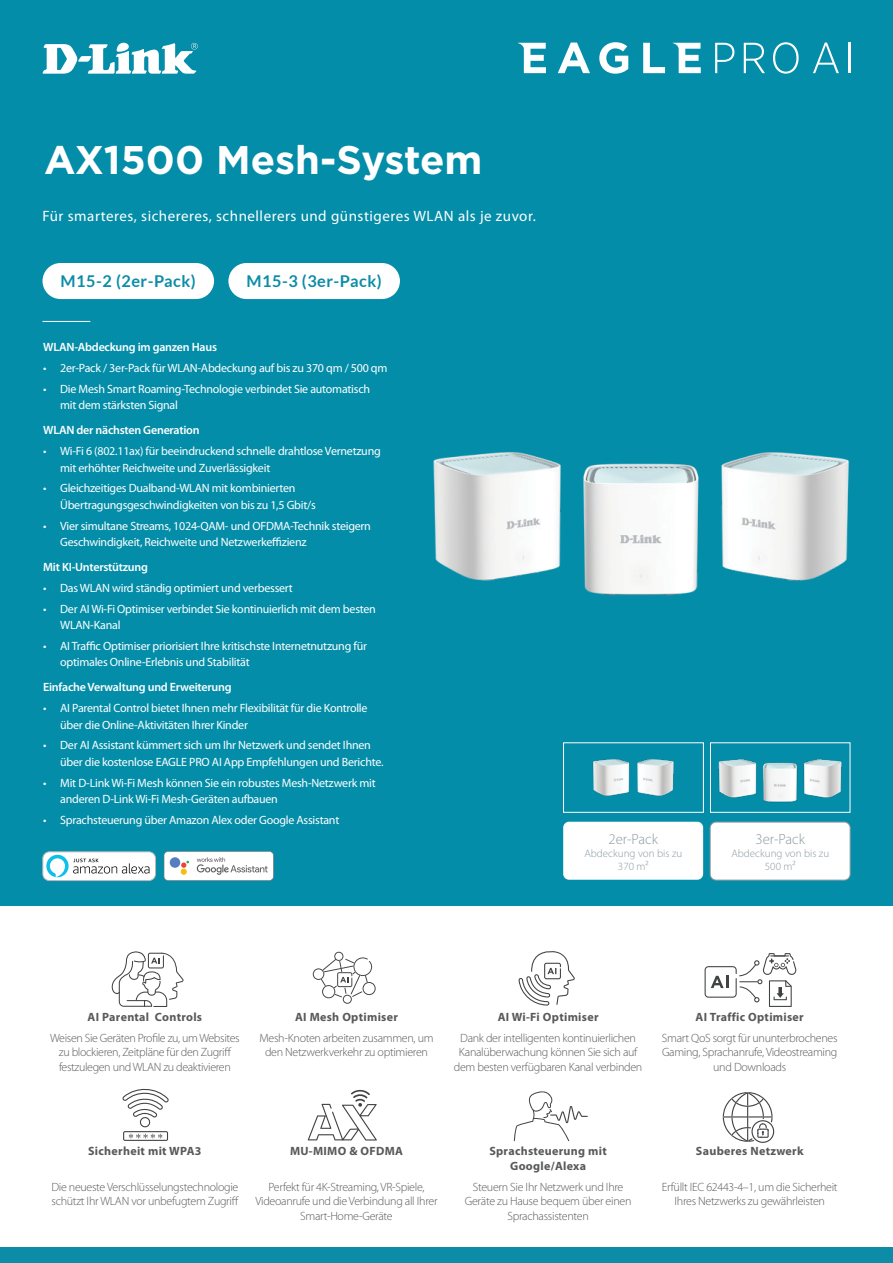
<style>
.page{position:relative;width:893px;height:1263px;background:#fff}
.page>*{position:absolute;margin:0;border:0;box-sizing:border-box;transform-origin:0 0}
.t1{font:700 39.9px "Gotham";color:#fff}
.t2{font:700 16.35px "Lato";letter-spacing:.03em;color:#0c8ca7}
.t3{font:15px "Myriad Pro";letter-spacing:.035em;color:#fff}
.t4{font:300 14.85px "Myriad Pro";color:#8b99a1}
.t5{font:12px/16.5px "Myriad Pro";letter-spacing:-.02em;color:#fff}
.t6{font:300 12px/14.4px "Myriad Pro";letter-spacing:-.025em;color:#58595b;text-align:center}
.t7{font:700 12px/14.4px "Myriad Pro";letter-spacing:.025em;color:#58595b;text-align:center}
.Paragraph_Style_2{font:600 12px "Myriad Pro";letter-spacing:-.02em;color:#fff}
.t8{font:300 10.95px/13.2px "Myriad Pro";color:#8b99a1;text-align:center}
</style>
<div class="page">
<div style="left:0;top:1248px;width:893px;height:15px;background:#0c8ca7"></div>
<div style="left:0;top:0;width:893px;height:906px;background:#048da8"></div>
<svg style="left:42px;top:42px;width:156px;height:32px"></svg>
<svg style="left:715px;top:43px;width:19px;height:30px"></svg>
<svg style="left:744px;top:43px;width:21px;height:30px"></svg>
<svg style="left:773px;top:42px;width:26px;height:32px"></svg>
<svg style="left:813px;top:43px;width:26px;height:30px"></svg>
<hr style="left:848px;top:43px;width:2px;height:30px;background:#fff">
<svg style="left:558px;top:43px;width:32px;height:30px"></svg>
<svg style="left:599px;top:42px;width:29px;height:32px"></svg>
<svg style="left:643px;top:43px;width:22px;height:30px"></svg>
<svg style="left:518px;top:43px;width:28px;height:30px"></svg>
<svg style="left:673px;top:43px;width:28px;height:30px"></svg>
<svg style="left:313px;top:952px;width:63px;height:52px"></svg>
<svg style="left:723px;top:1092px;width:51px;height:51px"></svg>
<svg style="left:308px;top:1089px;width:69px;height:51px"></svg>
<svg style="left:111px;top:951px;width:73px;height:56px"></svg>
<svg style="left:518px;top:951px;width:57px;height:54px"></svg>
<svg style="left:705px;top:953px;width:92px;height:54px"></svg>
<svg style="left:122px;top:1088px;width:47px;height:53px"></svg>
<svg style="left:514px;top:1091px;width:74px;height:50px"></svg>
<img style="left:433px;top:452px;width:416px;height:144px">
<hr style="left:43px;top:321px;width:47px;height:1px;background:#fff">
<div style="left:43px;top:263px;width:171px;height:36px;background:#fff;border-radius:18px"></div>
<div style="left:228px;top:263px;width:172px;height:36px;background:#fff;border-radius:18px"></div>
<div style="left:563px;top:822px;width:140px;height:58px;background:#fff;border-radius:6px"></div>
<div style="left:565px;top:823px;width:136px;height:55px;border:1px solid #fff;border-radius:5px"></div>
<div style="left:569px;top:825px;width:129px;height:53px;background:#fff"></div>
<div style="left:710px;top:822px;width:140px;height:58px;border:1px solid #8b99a1;border-radius:6px"></div>
<div style="left:712px;top:824px;width:136px;height:54px;background:#fff;border-radius:5px"></div>
<div style="left:563px;top:742px;width:141px;height:71px;border:1px solid #fff"></div>
<div style="left:710px;top:742px;width:140px;height:71px;border:1px solid #fff"></div>
<svg style="left:164px;top:851px;width:110px;height:30px;background:#e7e8e6"></svg>
<div style="left:170px;top:857px;width:10px;height:11px;background:#547ebf;border-radius:50%"></div>
<div style="left:43px;top:852px;width:113px;height:28px;background:#fff;border-radius:7px"></div>
<div style="left:43px;top:852px;width:113px;height:29px;border:1px solid #b7b9bb;border-radius:7px"></div>
<svg style="left:46px;top:855px;width:103px;height:22px"></svg>
<img style="left:592px;top:759px;width:82px;height:37px">
<img style="left:718px;top:759px;width:124px;height:44px">
<p class="t1" style="left:44px;top:134px;width:440px">AX1500 Mesh-System</p>
<p class="t3" style="left:43px;top:207px;width:495px">Für smarteres, sichereres, schnellerers und günstigeres WLAN als je zuvor.</p>
<p class="t2" style="left:61px;top:272px;width:137px">M15-2 (2er-Pack)</p>
<p class="t2" style="left:247px;top:272px;width:137px">M15-3 (3er-Pack)</p>
<p class="Paragraph_Style_2" style="left:43px;top:340px;width:175px">WLAN-Abdeckung im ganzen Haus</p>
<p class="t5" style="left:43px;top:360px;width:346px">• 2er-Pack / 3er-Pack für WLAN-Abdeckung auf bis zu 370 qm / 500 qm</p>
<p class="t5" style="left:60px;top:380px;width:311px;text-indent:-17px">• Die Mesh Smart Roaming-Technologie verbindet Sie automatisch mit dem stärksten Signal</p>
<p class="Paragraph_Style_2" style="left:43px;top:423px;width:158px">WLAN der nächsten Generation</p>
<p class="t5" style="left:60px;top:443px;width:322px;text-indent:-17px">• Wi-Fi 6 (802.11ax) für beeindruckend schnelle drahtlose Vernetzung mit erhöhter Reichweite und Zuverlässigkeit</p>
<p class="t5" style="left:60px;top:480px;width:257px;text-indent:-17px">• Gleichzeitiges Dualband-WLAN mit kombinierten<br>Übertragungsgeschwindigkeiten von bis zu 1,5 Gbit/s</p>
<p class="t5" style="left:60px;top:517px;width:312px;text-indent:-17px">• Vier simultane Streams, 1024-QAM- und OFDMA-Technik steigern<br>Geschwindigkeit, Reichweite und Netzwerkeffizienz</p>
<p class="Paragraph_Style_2" style="left:43px;top:559px;width:106px">Mit KI-Unterstützung</p>
<p class="t5" style="left:43px;top:579px;width:251px">• Das WLAN wird ständig optimiert und verbessert</p>
<p class="t5" style="left:60px;top:600px;width:317px;text-indent:-17px">• Der AI Wi-Fi Optimiser verbindet Sie kontinuierlich mit dem besten<br>WLAN-Kanal</p>
<p class="t5" style="left:60px;top:637px;width:308px;text-indent:-17px">• AI Traffic Optimiser priorisiert Ihre kritischste Internetnutzung für optimales Online-Erlebnis und Stabilität</p>
<p class="Paragraph_Style_2" style="left:43px;top:680px;width:190px">Einfache Verwaltung und Erweiterung</p>
<p class="t5" style="left:60px;top:700px;width:309px;text-indent:-17px">• AI Parental Control bietet Ihnen mehr Flexibilität für die Kontrolle über die Online-Aktivitäten Ihrer Kinder</p>
<p class="t5" style="left:60px;top:737px;width:325px;text-indent:-17px">• Der AI Assistant kümmert sich um Ihr Netzwerk und sendet Ihnen über die kostenlose EAGLE PRO AI App Empfehlungen und Berichte.</p>
<p class="t5" style="left:60px;top:774px;width:317px;text-indent:-17px">• Mit D-Link Wi-Fi Mesh können Sie ein robustes Mesh-Netzwerk mit anderen D-Link Wi-Fi Mesh-Geräten aufbauen</p>
<p class="t5" style="left:43px;top:811px;width:298px">• Sprachsteuerung über Amazon Alex oder Google Assistant</p>
<p class="t4" style="left:608px;top:830px;width:51px">2er-Pack</p>
<p class="t8" style="left:584px;top:846px;width:99px">Abdeckung von bis zu<br>370 m²</p>
<p class="t4" style="left:755px;top:830px;width:51px">3er-Pack</p>
<p class="t8" style="left:731px;top:847px;width:99px">Abdeckung von bis zu<br>500 m²</p>
<p class="t7" style="left:88px;top:1009px;width:116px">AI Parental Controls</p>
<p class="t7" style="left:295px;top:1009px;width:104px">AI Mesh Optimiser</p>
<p class="t7" style="left:498px;top:1009px;width:102px">AI Wi-Fi Optimiser</p>
<p class="t7" style="left:696px;top:1009px;width:110px">AI Traffic Optimiser</p>
<p class="t6" style="left:50px;top:1030px;width:191px">Weisen Sie Geräten Profile zu, um Websites zu blockieren, Zeitpläne für den Zugriff festzulegen und WLAN zu deaktivieren</p>
<p class="t6" style="left:259px;top:1030px;width:176px">Mesh-Knoten arbeiten zusammen, um den Netzwerkverkehr zu optimieren</p>
<p class="t6" style="left:454px;top:1030px;width:190px">Dank der intelligenten kontinuierlichen<br>Kanalüberwachung können Sie sich auf dem besten verfügbaren Kanal verbinden</p>
<p class="t6" style="left:662px;top:1030px;width:177px">Smart QoS sorgt für ununterbrochenes<br>Gaming, Sprachanrufe, Videostreaming und Downloads</p>
<p class="t7" style="left:88px;top:1144px;width:115px">Sicherheit mit WPA3</p>
<p class="t7" style="left:290px;top:1144px;width:114px">MU-MIMO &amp; OFDMA</p>
<p class="t7" style="left:489px;top:1144px;width:119px">Sprachsteuerung mit<br>Google/Alexa</p>
<p class="t7" style="left:696px;top:1144px;width:109px">Sauberes Netzwerk</p>
<p class="t6" style="left:51px;top:1179px;width:189px;text-align:left">Die neueste Verschlüsselungstechnologie schützt Ihr WLAN vor unbefugtem Zugriff</p>
<p class="t6" style="left:255px;top:1179px;width:184px">Perfekt für 4K-Streaming, VR-Spiele,<br>Videoanrufe und die Verbindung all Ihrer<br>Smart-Home-Geräte</p>
<p class="t6" style="left:465px;top:1179px;width:168px">Steuern Sie Ihr Netzwerk und Ihre<br>Geräte zu Hause bequem über einen<br>Sprachassistenten</p>
<p class="t6" style="left:662px;top:1179px;width:177px">Erfüllt IEC 62443-4–1, um die Sicherheit<br>Ihres Netzwerks zu gewährleisten</p>
</div>
